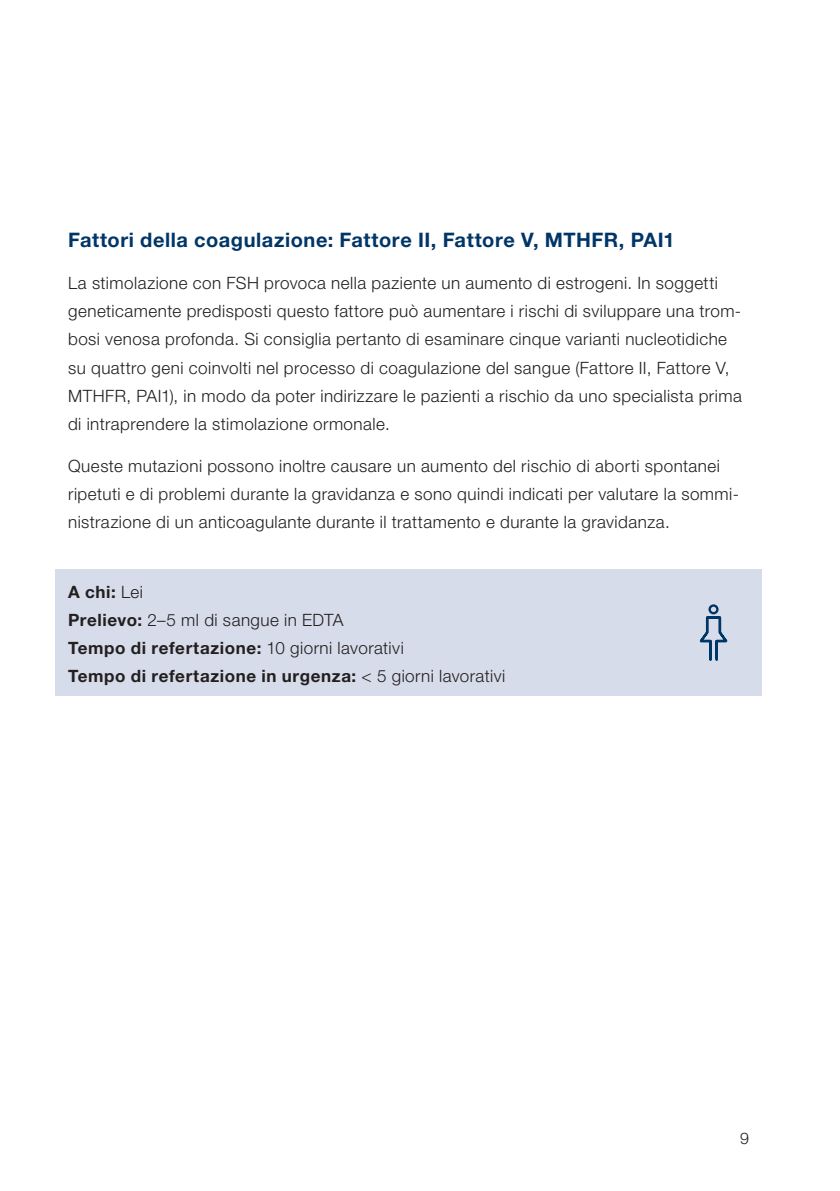
<style>
.page{position:relative;width:840px;height:1191px;background:#fff}
.page>*{position:absolute;margin:0;border:0;box-sizing:border-box;transform-origin:0 0}
.Subheadline{font:700 20px "Helvetica Neue LT Std";letter-spacing:.03em;color:#003667}
.Copytext{font:300 17px/28px "Helvetica Neue LT Std";letter-spacing:.025em;color:#231f20}
.Copytext-2{font:700 17px/28px "Helvetica Neue LT Std";letter-spacing:.035em;color:#231f20}
.t1{font:300 16px "Helvetica Neue LT Std";color:#231f20}
.s1{font-weight:300}
</style>
<div class="page">
<div style="left:55px;top:569px;width:706px;height:126px;background:#d6dce9"></div>
<svg style="left:699px;top:604px;width:29px;height:57px"></svg>
<p class="Subheadline" style="left:68px;top:228px;width:607px">Fattori della coagulazione: Fattore II, Fattore V, MTHFR, PAI1</p>
<p class="Copytext" style="left:68px;top:269px;width:675px">La stimolazione con FSH provoca nella paziente un aumento di estrogeni. In soggetti geneticamente predisposti questo fattore può aumentare i rischi di sviluppare una trom&shy;bosi venosa profonda. Si consiglia pertanto di esaminare cinque varianti nucleotidiche su quattro geni coinvolti nel processo di coagulazione del sangue (Fattore II, Fattore V, MTHFR, PAI1), in modo da poter indirizzare le pazienti a rischio da uno specialista prima di intraprendere la stimolazione ormonale.</p>
<p class="Copytext" style="left:68px;top:451px;width:672px">Queste mutazioni possono inoltre causare un aumento del rischio di aborti spontanei ripetuti e di problemi durante la gravidanza e sono quindi indicati per valutare la sommi&shy;nistrazione di un anticoagulante durante il trattamento e durante la gravidanza.</p>
<p class="Copytext-2" style="left:68px;top:577px;width:438px">A chi: <span class="s1">Lei<br></span>Prelievo: <span class="s1">2–5 ml di sangue in EDTA<br></span>Tempo di refertazione: <span class="s1">10 giorni lavorativi<br></span>Tempo di refertazione in urgenza: <span class="s1">&lt; 5 giorni lavorativi</span></p>
<p class="t1" style="left:739px;top:1128px;width:10px">9</p>
</div>
